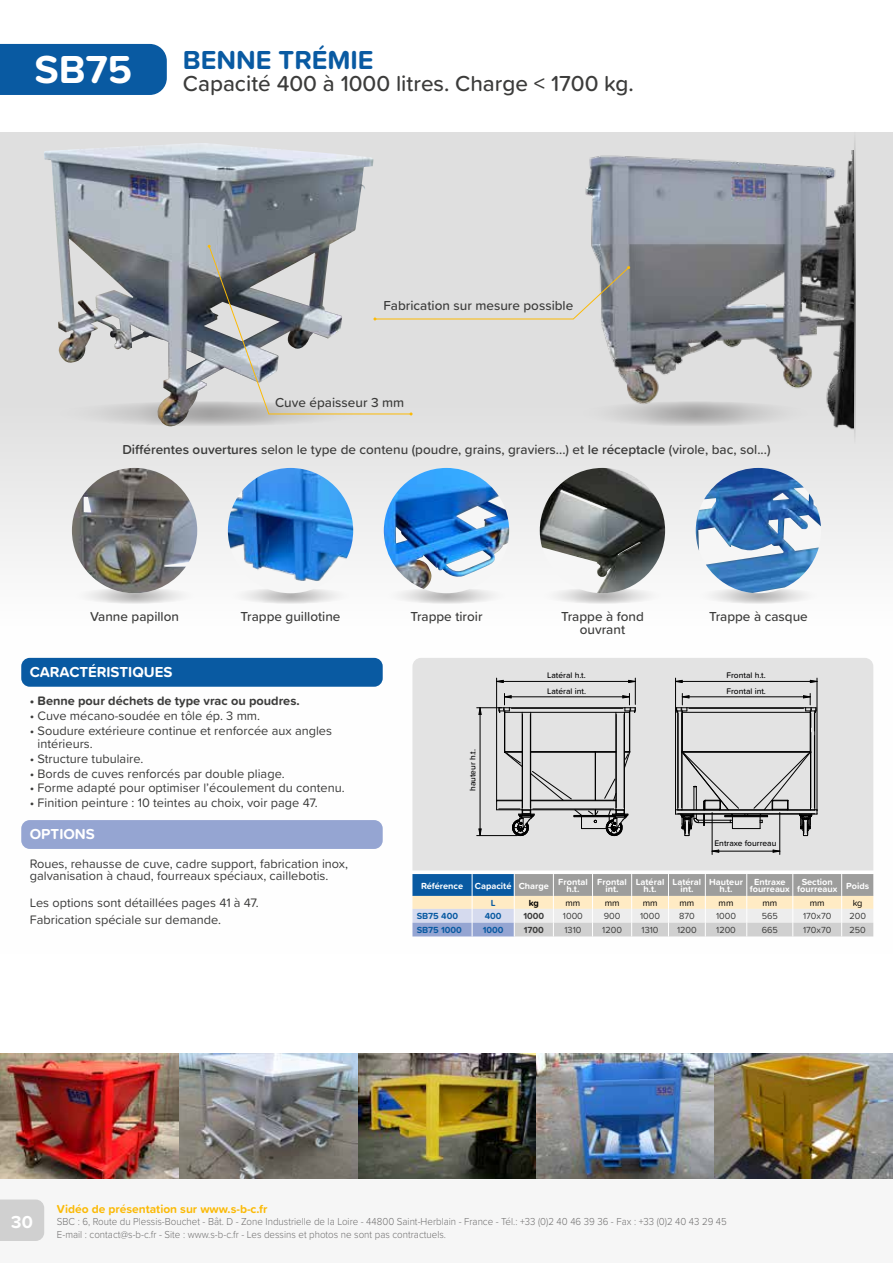
<style>
.page{position:relative;width:893px;height:1263px;background:#fff}
.page>*{position:absolute;margin:0;border:0;box-sizing:border-box;transform-origin:0 0}
.t1{font:700 40.5px "Proxima Soft";color:#fff}
.t2{font:700 27px "Proxima Soft";color:#095aa2}
.t3{font:500 22.5px "Proxima Soft";color:#3c3c3b}
.t4{font:700 18px "Proxima Soft";color:#fff}
.t5{font:700 15px "Proxima Soft";color:#fff}
.t6{font:500 13.5px/13.5px "Proxima Soft";color:#3c3c3b;text-align:center}
.t7{font:12.75px/12.8px "Proxima Soft";color:#3c3c3b}
.t8{font:700 12.75px "Proxima Soft";color:#3c3c3b}
.t9{font:700 12px "Proxima Soft";color:#fbba07}
.t10{font:300 10.5px/12.6px "Proxima Soft";color:#706f6f;scale:.93 1}
.t11{font:700 9.15px/7.6px "Proxima Soft";color:#fff;text-align:center}
.t12{font:9.15px "Proxima Soft";color:#3c3c3b}
.t13{font:700 9.15px "Proxima Soft";color:#095aa2}
.t14{font:9.15px "Proxima Soft";color:#000}
.t15{font:700 9.15px "Proxima Soft";color:#3c3c3b}
.t16{font:700 9.15px "Proxima Soft";color:#000}
.t17{font:500 8.4px/15.6px "Proxima Soft";color:#020203}
.s1{font-weight:600}
</style>
<div class="page">
<div style="left:0;top:132px;width:893px;height:821px;background:linear-gradient(to bottom,#d9d9d9,#fff)"></div>
<img style="left:0;top:1054px;width:893px;height:125px">
<div style="left:0;top:44px;width:167px;height:51px;background:#095aa2"></div>
<svg style="left:72px;top:588px;width:125px;height:16px"></svg>
<img style="left:72px;top:468px;width:125px;height:125px">
<svg style="left:384px;top:588px;width:125px;height:16px"></svg>
<img style="left:384px;top:468px;width:125px;height:121px">
<svg style="left:228px;top:588px;width:125px;height:16px"></svg>
<img style="left:228px;top:468px;width:125px;height:125px;border-radius:63px">
<svg style="left:540px;top:588px;width:125px;height:16px"></svg>
<img style="left:540px;top:468px;width:125px;height:125px">
<svg style="left:696px;top:588px;width:125px;height:16px"></svg>
<img style="left:696px;top:468px;width:125px;height:125px">
<div style="left:21px;top:658px;width:362px;height:29px;background:#095aa2;border-radius:9px"></div>
<div style="left:21px;top:820px;width:362px;height:29px;background:#95a5d2;border-radius:9px"></div>
<div style="left:412px;top:658px;width:461px;height:212px;background:#e3e3e3"></div>
<img style="left:44px;top:143px;width:329px;height:283px">
<img style="left:578px;top:151px;width:276px;height:286px">
<hr style="left:854px;top:129px;width:2px;height:315px;background:#3c3c3b">
<svg style="left:208px;top:245px;width:422px;height:170px;background:#c9c9c9"></svg>
<svg style="left:412px;top:874px;width:461px;height:62px;background:#c0c3c3"></svg>
<hr style="left:814px;top:711px;width:1px;height:99px;background:#000">
<hr style="left:810px;top:712px;width:1px;height:40px;background:#000">
<hr style="left:682px;top:712px;width:1px;height:40px;background:#000">
<hr style="left:687px;top:707px;width:119px;height:1px;background:#000">
<hr style="left:689px;top:708px;width:114px;height:1px;background:#000">
<hr style="left:682px;top:712px;width:128px;height:1px;background:#000">
<hr style="left:677px;top:711px;width:1px;height:99px;background:#000">
<hr style="left:678px;top:713px;width:1px;height:95px;background:#000">
<hr style="left:681px;top:713px;width:1px;height:95px;background:#000">
<svg style="left:675px;top:751px;width:143px;height:85px;background:#bababa"></svg>
<hr style="left:530px;top:712px;width:1px;height:98px;background:#000">
<hr style="left:522px;top:712px;width:1px;height:98px;background:#000">
<hr style="left:505px;top:712px;width:1px;height:40px;background:#000">
<hr style="left:509px;top:707px;width:116px;height:1px;background:#000">
<hr style="left:511px;top:708px;width:112px;height:1px;background:#000">
<hr style="left:505px;top:712px;width:124px;height:1px;background:#000">
<hr style="left:629px;top:711px;width:1px;height:41px;background:#000">
<hr style="left:504px;top:711px;width:1px;height:41px;background:#000">
<hr style="left:624px;top:712px;width:1px;height:98px;background:#000">
<hr style="left:616px;top:712px;width:1px;height:98px;background:#000">
<svg style="left:496px;top:751px;width:135px;height:85px;background:#c0c0c0"></svg>
<hr style="left:477px;top:835px;width:40px;height:1px;background:#000">
<hr style="left:480px;top:708px;width:1px;height:127px;background:#000">
<hr style="left:712px;top:813px;width:1px;height:41px;background:#000">
<hr style="left:779px;top:813px;width:1px;height:41px;background:#000">
<hr style="left:712px;top:851px;width:68px;height:1px;background:#000">
<hr style="left:496px;top:678px;width:1px;height:123px;background:#000">
<svg style="left:496px;top:680px;width:8px;height:3px"></svg>
<hr style="left:497px;top:681px;width:138px;height:1px;background:#000">
<hr style="left:675px;top:678px;width:1px;height:133px;background:#000">
<hr style="left:817px;top:678px;width:1px;height:133px;background:#000">
<svg style="left:676px;top:680px;width:7px;height:3px"></svg>
<svg style="left:810px;top:680px;width:7px;height:3px"></svg>
<hr style="left:675px;top:681px;width:142px;height:1px;background:#000">
<svg style="left:676px;top:693px;width:14px;height:20px"></svg>
<svg style="left:803px;top:693px;width:14px;height:38px"></svg>
<hr style="left:682px;top:696px;width:128px;height:1px;background:#000">
<svg style="left:477px;top:693px;width:35px;height:22px"></svg>
<svg style="left:622px;top:678px;width:14px;height:35px"></svg>
<hr style="left:504px;top:696px;width:125px;height:1px;background:#000">
<div style="left:0;top:1179px;width:893px;height:84px;background:#f6f6f6"></div>
<div style="left:0;top:1199px;width:44px;height:42px;background:#d0d0d0"></div>
<h1 class="t1" style="left:35px;top:39px;width:99px">SB75</h1>
<h2 class="t2" style="left:183px;top:39px;width:192px">BENNE TRÉMIE</h2>
<h3 class="t3" style="left:183px;top:67px;width:452px">Capacité 400 à 1000 litres. Charge &lt; 1700 kg.</h3>
<p class="t6" style="left:383px;top:298px;width:191px">Fabrication sur mesure possible</p>
<p class="t6" style="left:275px;top:395px;width:131px">Cuve épaisseur 3 mm</p>
<p class="t6" style="left:122px;top:442px;width:650px"><span class="s1">Différentes ouvertures</span> selon le type de contenu (poudre, grains, graviers...) et <span class="s1">le réceptacle</span> (virole, bac, sol...)</p>
<p class="t6" style="left:90px;top:609px;width:90px">Vanne papillon</p>
<p class="t6" style="left:241px;top:609px;width:101px">Trappe guillotine</p>
<p class="t6" style="left:410px;top:609px;width:74px">Trappe tiroir</p>
<p class="t6" style="left:561px;top:609px;width:84px">Trappe à fond ouvrant</p>
<p class="t6" style="left:709px;top:609px;width:100px">Trappe à casque</p>
<p class="t5" style="left:30px;top:660px;width:144px">CARACTÉRISTIQUES</p>
<p class="t8" style="left:30px;top:691px;width:271px">• Benne pour déchets de type vrac ou poudres.</p>
<p class="t7" style="left:30px;top:709px;width:232px">• Cuve mécano-soudée en tôle ép. 3 mm.</p>
<p class="t7" style="left:38px;top:724px;width:296px;text-indent:-8px">• Soudure extérieure continue et renforcée aux angles intérieurs.</p>
<p class="t7" style="left:30px;top:751px;width:115px">• Structure tubulaire.</p>
<p class="t7" style="left:30px;top:766px;width:256px">• Bords de cuves renforcés par double pliage.</p>
<p class="t7" style="left:30px;top:781px;width:316px">• Forme adapté pour optimiser l’écoulement du contenu.</p>
<p class="t7" style="left:30px;top:796px;width:289px">• Finition peinture : 10 teintes au choix, voir page 47.</p>
<p class="t5" style="left:30px;top:822px;width:67px">OPTIONS</p>
<p class="t7" style="left:30px;top:856px;width:320px">Roues, rehausse de cuve, cadre support, fabrication inox, galvanisation à chaud, fourreaux spéciaux, caillebotis.</p>
<p class="t7" style="left:30px;top:894px;width:231px;line-height:17px">Les options sont détaillées pages 41 à 47.<br>Fabrication spéciale sur demande.</p>
<p class="t17" style="left:465px;top:791px;width:44px;rotate:-90deg">hauteur h.t.</p>
<p class="t17" style="left:547px;top:667px;width:40px">Latéral h.t.</p>
<p class="t17" style="left:547px;top:683px;width:40px">Latéral int.</p>
<p class="t17" style="left:726px;top:667px;width:41px">Frontal h.t.<br>Frontal int.</p>
<p class="t17" style="left:714px;top:835px;width:64px">Entraxe fourreau</p>
<p class="t11" style="left:566px;top:885px;width:14px">h.t.</p>
<p class="t11" style="left:597px;top:877px;width:31px">Frontal int.</p>
<p class="t11" style="left:636px;top:877px;width:30px">Latéral h.t.</p>
<p class="t11" style="left:673px;top:877px;width:30px">Latéral int.</p>
<p class="t11" style="left:709px;top:877px;width:35px">Hauteur h.t.</p>
<p class="t11" style="left:750px;top:877px;width:42px">Entraxe fourreaux</p>
<p class="t11" style="left:797px;top:877px;width:73px;text-align:left;text-indent:5px">Section fourreaux Poids</p>
<p class="t11" style="left:421px;top:881px;width:44px">Référence</p>
<p class="t11" style="left:475px;top:881px;width:114px">Capacité Charge Frontal</p>
<p class="t13" style="left:491px;top:896px;width:6px">L</p>
<p class="t16" style="left:529px;top:896px;width:12px">kg</p>
<p class="t14" style="left:565px;top:896px;width:16px">mm</p>
<p class="t14" style="left:605px;top:896px;width:16px">mm</p>
<p class="t14" style="left:643px;top:896px;width:16px">mm</p>
<p class="t14" style="left:679px;top:896px;width:16px">mm</p>
<p class="t14" style="left:719px;top:896px;width:16px">mm</p>
<p class="t14" style="left:762px;top:896px;width:16px">mm</p>
<p class="t14" style="left:810px;top:896px;width:16px">mm</p>
<p class="t14" style="left:853px;top:896px;width:11px">kg</p>
<p class="t13" style="left:417px;top:909px;width:43px">SB75 400</p>
<p class="t13" style="left:485px;top:909px;width:18px">400</p>
<p class="t15" style="left:523px;top:909px;width:22px">1000</p>
<p class="t12" style="left:563px;top:909px;width:21px">1000</p>
<p class="t12" style="left:604px;top:909px;width:18px">900</p>
<p class="t12" style="left:640px;top:909px;width:21px">1000</p>
<p class="t12" style="left:679px;top:909px;width:17px">870</p>
<p class="t12" style="left:716px;top:909px;width:21px">1000</p>
<p class="t12" style="left:762px;top:909px;width:18px">565</p>
<p class="t12" style="left:803px;top:909px;width:30px">170x70</p>
<p class="t12" style="left:849px;top:909px;width:18px">200</p>
<p class="t13" style="left:417px;top:923px;width:47px">SB75 1000</p>
<p class="t13" style="left:483px;top:923px;width:22px">1000</p>
<p class="t15" style="left:524px;top:923px;width:22px">1700</p>
<p class="t12" style="left:564px;top:923px;width:18px">1310</p>
<p class="t12" style="left:602px;top:923px;width:21px">1200</p>
<p class="t12" style="left:642px;top:923px;width:18px">1310</p>
<p class="t12" style="left:677px;top:923px;width:21px">1200</p>
<p class="t12" style="left:716px;top:923px;width:21px">1200</p>
<p class="t12" style="left:762px;top:923px;width:18px">665</p>
<p class="t12" style="left:803px;top:923px;width:30px">170x70</p>
<p class="t12" style="left:849px;top:923px;width:18px">250</p>
<h3 class="t4" style="left:11px;top:1208px;width:23px">30</h3>
<p class="t9" style="left:57px;top:1200px;width:212px">Vidéo de présentation sur www.s-b-c.fr</p>
<p class="t10" style="left:57px;top:1215px;width:722px">SBC : 6, Route du Plessis-Bouchet - Bât. D - Zone Industrielle de la Loire - 44800 Saint-Herblain - France - Tél.: +33 (0)2 40 46 39 36 - Fax : +33 (0)2 40 43 29 45<br>E-mail : contact@s-b-c.fr - Site : www.s-b-c.fr - Les dessins et photos ne sont pas contractuels.</p>
</div>
